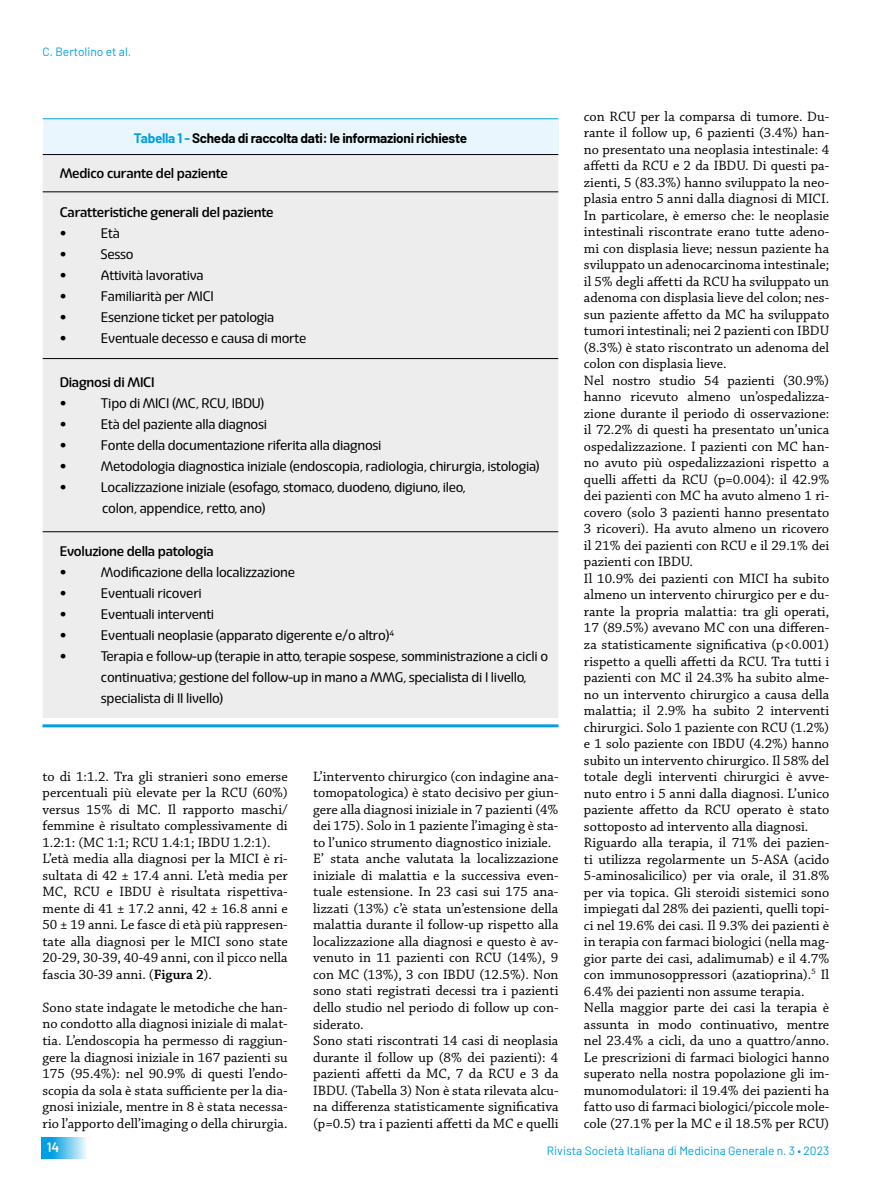
<style>
.page{position:relative;width:893px;height:1191px;background:#fff}
.page>*{position:absolute;margin:0;border:0;box-sizing:border-box;transform-origin:0 0}
.t1{font:14.25px/16.5px "Chaparral Pro";color:#000}
.t2{font:13.5px/21px "Eigerdals";letter-spacing:-.02em;color:#000}
.t3{font:500 13.5px "Eigerdals";letter-spacing:-.02em;color:#000}
.t4{font:700 13.5px "Barlow";letter-spacing:-.02em;color:#000}
.t5{font:13.5px "Helvetica LT Extra Compressed";color:#000}
.t6{font:600 13.5px "Barlow";color:#fff}
.t7{font:12px "Barlow";color:#009fe3}
.s1{color:#009fe3}
.s2{font-weight:600}
</style>
<div class="page">
<svg style="left:42px;top:1137px;width:44px;height:21px"></svg>
<hr style="left:43px;top:724px;width:515px;height:3px;background:#009fe3">
<div style="left:43px;top:119px;width:515px;height:35px;background:#eaf6fe"></div>
<div style="left:43px;top:155px;width:515px;height:563px;background:#ededed"></div>
<hr style="left:43px;top:191px;width:515px;height:1px;background:#000">
<hr style="left:43px;top:358px;width:515px;height:1px;background:#000">
<hr style="left:43px;top:531px;width:515px;height:1px;background:#000">
<hr style="left:43px;top:118px;width:515px;height:1px;background:#009fe3">
<hr style="left:43px;top:154px;width:515px;height:1px;background:#000">
<p class="t7" style="left:43px;top:44px;width:90px">C. Bertolino et al.</p>
<p class="t4" style="left:134px;top:130px;width:335px"><span class="s1">Tabella 1 -</span> Scheda di raccolta dati: le informazioni richieste</p>
<p class="t3" style="left:60px;top:165px;width:170px">Medico curante del paziente</p>
<p class="t3" style="left:60px;top:204px;width:215px">Caratteristiche generali del paziente</p>
<p class="t5" style="left:60px;top:225px;width:8px">•</p>
<p class="t2" style="left:101px;top:223px;width:20px">Età</p>
<p class="t5" style="left:60px;top:246px;width:8px">•</p>
<p class="t2" style="left:101px;top:244px;width:34px">Sesso</p>
<p class="t5" style="left:60px;top:267px;width:8px">•</p>
<p class="t2" style="left:101px;top:265px;width:104px">Attività lavorativa</p>
<p class="t5" style="left:60px;top:288px;width:8px">•</p>
<p class="t2" style="left:101px;top:286px;width:114px">Familiarità per MICI</p>
<p class="t5" style="left:60px;top:309px;width:8px">•</p>
<p class="t2" style="left:101px;top:307px;width:175px">Esenzione ticket per patologia</p>
<p class="t5" style="left:60px;top:330px;width:8px">•</p>
<p class="t2" style="left:101px;top:328px;width:207px">Eventuale decesso e causa di morte</p>
<p class="t3" style="left:60px;top:374px;width:97px">Diagnosi di MICI</p>
<p class="t5" style="left:60px;top:395px;width:8px">•</p>
<p class="t2" style="left:101px;top:393px;width:165px">Tipo di MICI (MC, RCU, IBDU)</p>
<p class="t5" style="left:60px;top:416px;width:8px">•</p>
<p class="t2" style="left:101px;top:414px;width:168px">Età del paziente alla diagnosi</p>
<p class="t5" style="left:60px;top:437px;width:8px">•</p>
<p class="t2" style="left:101px;top:435px;width:282px">Fonte della documentazione riferita alla diagnosi</p>
<p class="t5" style="left:60px;top:458px;width:8px">•</p>
<p class="t2" style="left:101px;top:456px;width:440px">Metodologia diagnostica iniziale (endoscopia, radiologia, chirurgia, istologia)</p>
<p class="t5" style="left:60px;top:479px;width:8px">•</p>
<p class="t2" style="left:101px;top:477px;width:366px">Localizzazione iniziale (esofago, stomaco, duodeno, digiuno, ileo, colon, appendice, retto, ano)</p>
<p class="t3" style="left:60px;top:543px;width:156px">Evoluzione della patologia</p>
<p class="t5" style="left:60px;top:564px;width:8px">•</p>
<p class="t2" style="left:101px;top:562px;width:196px">Modificazione della localizzazione</p>
<p class="t5" style="left:60px;top:585px;width:8px">•</p>
<p class="t2" style="left:101px;top:583px;width:102px">Eventuali ricoveri</p>
<p class="t5" style="left:60px;top:606px;width:8px">•</p>
<p class="t2" style="left:101px;top:604px;width:115px">Eventuali interventi</p>
<p class="t5" style="left:60px;top:627px;width:8px">•</p>
<p class="t2" style="left:101px;top:625px;width:295px">Eventuali neoplasie (apparato digerente e/o altro)<sup>4</sup></p>
<p class="t5" style="left:60px;top:648px;width:8px">•</p>
<p class="t2" style="left:101px;top:646px;width:449px">Terapia e follow-up (terapie in atto, terapie sospese, somministrazione a cicli o continuativa; gestione del follow-up in mano a MMG, specialista di I livello, specialista di II livello)</p>
<p class="t1" style="left:43px;top:768px;width:247px">to di 1:1.2. Tra gli stranieri sono emerse percentuali più elevate per la RCU (60%) versus 15% di MC. Il rapporto maschi/ femmine è risultato complessivamente di 1.2:1: (MC 1:1; RCU 1.4:1; IBDU 1.2:1).<br>L’età media alla diagnosi per la MICI è ri&shy;sultata di 42 ± 17.4 anni. L’età media per MC, RCU e IBDU è risultata rispettiva&shy;mente di 41 ± 17.2 anni, 42 ± 16.8 anni e 50 ± 19 anni. Le fasce di età più rappresen&shy;tate alla diagnosi per le MICI sono state 20-29, 30-39, 40-49 anni, con il picco nella fascia 30-39 anni. (<span class="s2">Figura 2</span>).</p>
<p class="t1" style="left:43px;top:999px;width:247px;text-align:justify">Sono state indagate le metodiche che han&shy;no condotto alla diagnosi iniziale di malat&shy;tia. L’endoscopia ha permesso di raggiun&shy;gere la diagnosi iniziale in 167 pazienti su 175 (95.4%): nel 90.9% di questi l’endo&shy;scopia da sola è stata sufficiente per la dia&shy;gnosi iniziale, mentre in 8 è stata necessa&shy;rio l’apporto dell’imaging o della chirurgia.</p>
<p class="t1" style="left:313px;top:768px;width:247px">L’intervento chirurgico (con indagine ana&shy;tomopatologica) è stato decisivo per giun&shy;gere alla diagnosi iniziale in 7 pazienti (4% dei 175). Solo in 1 paziente l’imaging è sta&shy;to l’unico strumento diagnostico iniziale.<br>E’ stata anche valutata la localizzazione iniziale di malattia e la successiva even&shy;tuale estensione. In 23 casi sui 175 ana&shy;lizzati (13%) c’è stata un’estensione della malattia durante il follow-up rispetto alla localizzazione alla diagnosi e questo è av&shy;venuto in 11 pazienti con RCU (14%), 9 con MC (13%), 3 con IBDU (12.5%). Non sono stati registrati decessi tra i pazienti dello studio nel periodo di follow up con&shy;siderato.<br>Sono stati riscontrati 14 casi di neoplasia durante il follow up (8% dei pazienti): 4 pazienti affetti da MC, 7 da RCU e 3 da IBDU. (Tabella 3) Non è stata rilevata alcu&shy;na differenza statisticamente significativa (p=0.5) tra i pazienti affetti da MC e quelli</p>
<p class="t1" style="left:584px;top:109px;width:247px">con RCU per la comparsa di tumore. Du&shy;rante il follow up, 6 pazienti (3.4%) han&shy;no presentato una neoplasia intestinale: 4 affetti da RCU e 2 da IBDU. Di questi pa&shy;zienti, 5 (83.3%) hanno sviluppato la neo&shy;plasia entro 5 anni dalla diagnosi di MICI.<br>In particolare, è emerso che: le neoplasie intestinali riscontrate erano tutte adeno&shy;mi con displasia lieve; nessun paziente ha sviluppato un adenocarcinoma intestinale; il 5% degli affetti da RCU ha sviluppato un adenoma con displasia lieve del colon; nes&shy;sun paziente affetto da MC ha sviluppato tumori intestinali; nei 2 pazienti con IBDU (8.3%) è stato riscontrato un adenoma del colon con displasia lieve.<br>Nel nostro studio 54 pazienti (30.9%) hanno ricevuto almeno un’ospedalizza&shy;zione durante il periodo di osservazione: il 72.2% di questi ha presentato un’unica ospedalizzazione. I pazienti con MC han&shy;no avuto più ospedalizzazioni rispetto a quelli affetti da RCU (p=0.004): il 42.9% dei pazienti con MC ha avuto almeno 1 ri&shy;covero (solo 3 pazienti hanno presentato 3 ricoveri). Ha avuto almeno un ricovero il 21% dei pazienti con RCU e il 29.1% dei pazienti con IBDU.<br>Il 10.9% dei pazienti con MICI ha subito almeno un intervento chirurgico per e du&shy;rante la propria malattia: tra gli operati, 17 (89.5%) avevano MC con una differen&shy;za statisticamente significativa (p&lt;0.001) rispetto a quelli affetti da RCU. Tra tutti i pazienti con MC il 24.3% ha subito alme&shy;no un intervento chirurgico a causa della malattia; il 2.9% ha subito 2 interventi chirurgici. Solo 1 paziente con RCU (1.2%) e 1 solo paziente con IBDU (4.2%) hanno subito un intervento chirurgico. Il 58% del totale degli interventi chirurgici è avve&shy;nuto entro i 5 anni dalla diagnosi. L’unico paziente affetto da RCU operato è stato sottoposto ad intervento alla diagnosi.<br>Riguardo alla terapia, il 71% dei pazien&shy;ti utilizza regolarmente un 5-ASA (acido 5-aminosalicilico) per via orale, il 31.8% per via topica. Gli steroidi sistemici sono impiegati dal 28% dei pazienti, quelli topi&shy;ci nel 19.6% dei casi. Il 9.3% dei pazienti è in terapia con farmaci biologici (nella mag&shy;gior parte dei casi, adalimumab) e il 4.7% con immunosoppressori (azatioprina).<sup>5</sup> Il 6.4% dei pazienti non assume terapia.<br>Nella maggior parte dei casi la terapia è assunta in modo continuativo, mentre nel 23.4% a cicli, da uno a quattro/anno.<br>Le prescrizioni di farmaci biologici hanno superato nella nostra popolazione gli im&shy;munomodulatori: il 19.4% dei pazienti ha fatto uso di farmaci biologici/piccole mole&shy;cole (27.1% per la MC e il 18.5% per RCU)</p>
<p class="t6" style="left:47px;top:1138px;width:14px">14</p>
<p class="t7" style="left:547px;top:1143px;width:284px">Rivista Società Italiana di Medicina Generale n. 3 • 2023</p>
</div>
